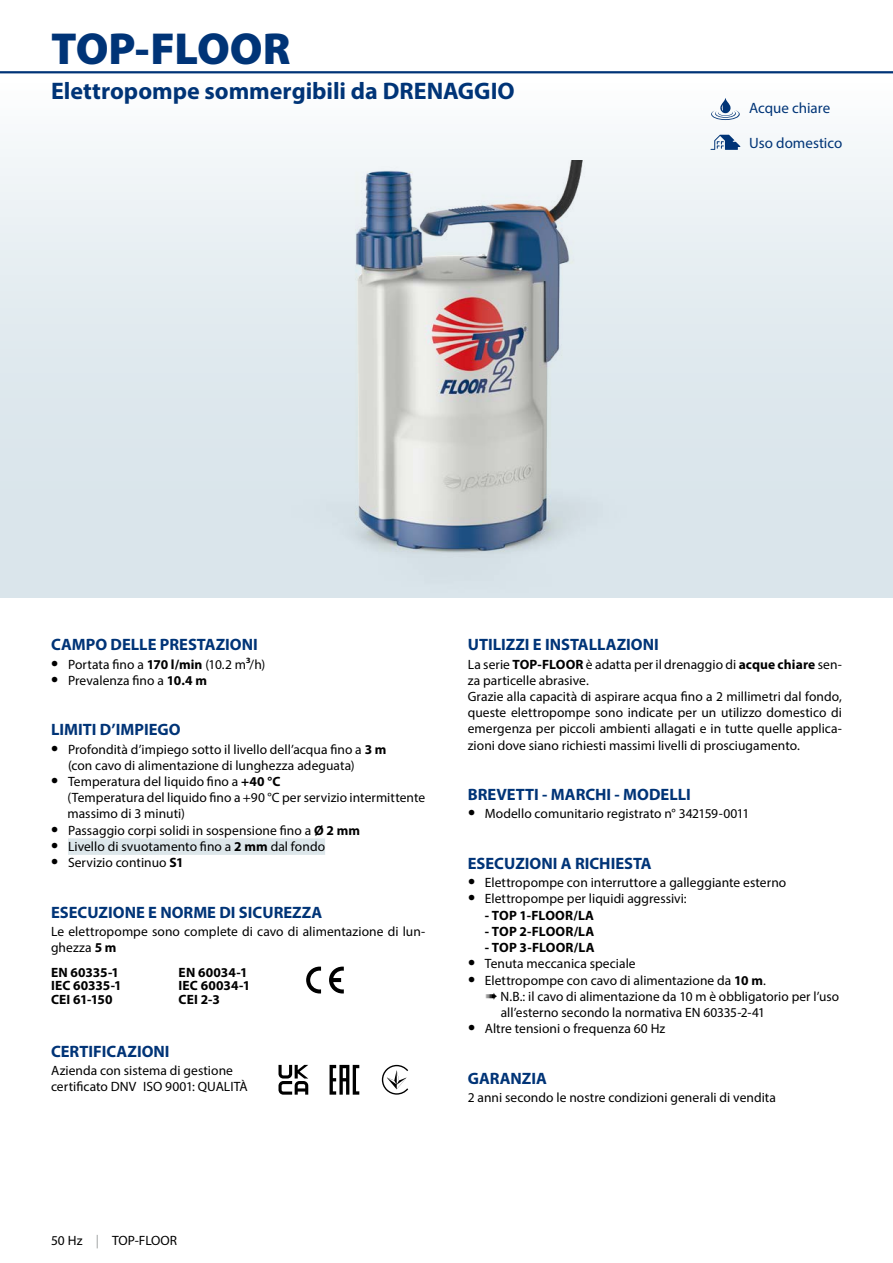
<style>
.page{position:relative;width:893px;height:1263px;background:#fff}
.page>*{position:absolute;margin:0;border:0;box-sizing:border-box;transform-origin:0 0}
.t1{font:900 45px "Myriad Pro";letter-spacing:-.01em;color:#003477}
.t2{font:700 24px "Myriad Pro";color:#003477}
.t3{font:700 16.5px "Myriad Pro";color:#003477}
.t4{font:15px "Myriad Pro";letter-spacing:-.005em;color:#003477}
.t5{font:13.5px/16.2px "Myriad Pro";letter-spacing:.005em;color:#000}
.t6{font:700 13.5px/13.5px "Myriad Pro";letter-spacing:.005em;color:#000}
.s1{font-weight:700;font-size:21px}
.s2{font-weight:700}
.s3{font-weight:600}
.s4{color:#9c9e9f}
</style>
<div class="page">
<div style="left:0;top:72px;width:893px;height:525px;background:linear-gradient(to bottom,#f7fafb,#d2e0e7)"></div>
<hr style="left:0;top:71px;width:893px;height:2px;background:#003477">
<img style="left:240px;top:160px;width:434px;height:434px">
<img style="left:356px;top:161px;width:226px;height:390px">
<div style="left:68px;top:838px;width:257px;height:17px;background:#dde7eb"></div>
<svg style="left:329px;top:966px;width:15px;height:27px"></svg>
<svg style="left:306px;top:966px;width:15px;height:27px"></svg>
<svg style="left:278px;top:1065px;width:30px;height:30px"></svg>
<svg style="left:330px;top:1065px;width:29px;height:30px"></svg>
<svg style="left:382px;top:1065px;width:26px;height:30px"></svg>
<svg style="left:711px;top:98px;width:29px;height:22px"></svg>
<svg style="left:710px;top:135px;width:30px;height:15px"></svg>
<h1 class="t1" style="left:51px;top:18px;width:241px">TOP-FLOOR</h1>
<h2 class="t2" style="left:51px;top:75px;width:465px">Elettropompe sommergibili da DRENAGGIO</h2>
<p class="t4" style="left:749px;top:99px;width:82px">Acque chiare</p>
<p class="t4" style="left:749px;top:134px;width:94px">Uso domestico</p>
<p class="t3" style="left:51px;top:634px;width:208px">CAMPO DELLE PRESTAZIONI</p>
<p class="t5" style="left:51px;top:656px;width:216px"><span class="s1">•</span> Portata fino a <span class="s2">170 l/min</span> (10.2 m<span class="s3">3</span>/h)</p>
<p class="t5" style="left:51px;top:672px;width:157px"><span class="s1">•</span> Prevalenza fino a <span class="s2">10.4 m</span></p>
<p class="t3" style="left:51px;top:719px;width:131px">LIMITI D’IMPIEGO</p>
<p class="t5" style="left:68px;top:741px;width:320px;text-indent:-17px"><span class="s1">•</span> Profondità d’impiego sotto il livello dell’acqua fino a <span class="s2">3 m </span>(con cavo di alimentazione di lunghezza adeguata)</p>
<p class="t5" style="left:68px;top:773px;width:359px;text-indent:-16px"><span class="s1">•</span> Temperatura del liquido fino a <span class="s2">+40 °C<br></span>(Temperatura del liquido fino a +90 °C per servizio intermittente massimo di 3 minuti)</p>
<p class="t5" style="left:51px;top:822px;width:310px"><span class="s1">•</span> Passaggio corpi solidi in sospensione fino a <span class="s2">Ø 2 mm</span></p>
<p class="t5" style="left:51px;top:838px;width:275px"><span class="s1">•</span> Livello di svuotamento fino a <span class="s2">2 mm</span> dal fondo</p>
<p class="t5" style="left:51px;top:854px;width:134px"><span class="s1">•</span> Servizio continuo <span class="s2">S1</span></p>
<p class="t3" style="left:51px;top:901px;width:273px">ESECUZIONE E NORME DI SICUREZZA</p>
<p class="t5" style="left:51px;top:923px;width:376px">Le elettropompe sono complete di cavo di alimentazione di lun&shy;ghezza <span class="s2">5 m</span></p>
<p class="t6" style="left:51px;top:965px;width:72px">EN 60335-1<br>IEC 60335-1<br>CEI 61-150</p>
<p class="t6" style="left:179px;top:965px;width:73px">EN 60034-1<br>IEC 60034-1<br>CEI 2-3</p>
<p class="t3" style="left:51px;top:1040px;width:120px">CERTIFICAZIONI</p>
<p class="t5" style="left:51px;top:1062px;width:198px">Azienda con sistema di gestione certificato DNV ISO 9001: QUALITÀ</p>
<p class="t3" style="left:468px;top:634px;width:193px">UTILIZZI E INSTALLAZIONI</p>
<p class="t5" style="left:468px;top:656px;width:376px">La serie <span class="s2">TOP-FLOOR</span> è adatta per il drenaggio di <span class="s2">acque chiare</span> sen&shy;za particelle abrasive.<br>Grazie alla capacità di aspirare acqua fino a 2 millimetri dal fondo, queste elettropompe sono indicate per un utilizzo domestico di emergenza per piccoli ambienti allagati e in tutte quelle applica&shy;zioni dove siano richiesti massimi livelli di prosciugamento.</p>
<p class="t3" style="left:468px;top:784px;width:225px">BREVETTI - MARCHI - MODELLI</p>
<p class="t5" style="left:468px;top:805px;width:283px"><span class="s1">•</span> Modello comunitario registrato n° 342159-0011</p>
<p class="t3" style="left:468px;top:853px;width:186px">ESECUZIONI A RICHIESTA</p>
<p class="t5" style="left:468px;top:874px;width:320px"><span class="s1">•</span> Elettropompe con interruttore a galleggiante esterno</p>
<p class="t5" style="left:468px;top:891px;width:220px"><span class="s1">•</span> Elettropompe per liquidi aggressivi:</p>
<p class="t6" style="left:485px;top:908px;width:111px">- TOP 1-FLOOR/LA</p>
<p class="t6" style="left:485px;top:924px;width:111px">- TOP 2-FLOOR/LA</p>
<p class="t6" style="left:485px;top:940px;width:111px">- TOP 3-FLOOR/LA</p>
<p class="t5" style="left:468px;top:955px;width:169px"><span class="s1">•</span> Tenuta meccanica speciale</p>
<p class="t5" style="left:468px;top:972px;width:300px"><span class="s1">•</span> Elettropompe con cavo di alimentazione da <span class="s2">10 m</span>.</p>
<p class="t5" style="left:486px;top:988px;width:355px">➠ N.B.: il cavo di alimentazione da 10 m è obbligatorio per l’uso</p>
<p class="t5" style="left:501px;top:1004px;width:266px">all’esterno secondo la normativa EN 60335-2-41</p>
<p class="t5" style="left:468px;top:1020px;width:199px"><span class="s1">•</span> Altre tensioni o frequenza 60 Hz</p>
<p class="t3" style="left:468px;top:1067px;width:81px">GARANZIA</p>
<p class="t5" style="left:468px;top:1089px;width:310px">2 anni secondo le nostre condizioni generali di vendita</p>
<p class="t5" style="left:51px;top:1232px;width:128px">50 Hz <span class="s4">|</span> TOP-FLOOR</p>
<p class="t5" style="left:51px;top:1232px;width:22px">372</p>
</div>
